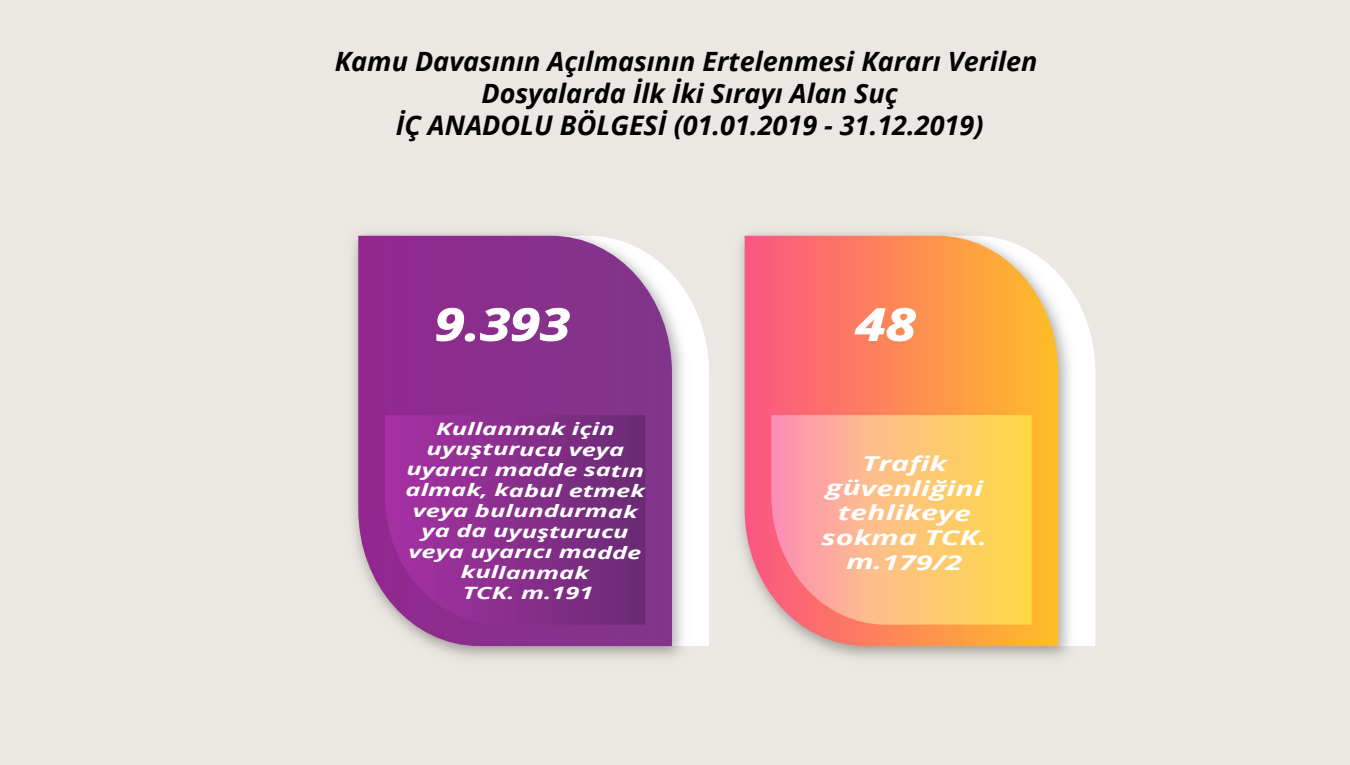
<style>
.page{position:relative;width:1350px;height:765px;background:#ebe7e2}
.page>*{position:absolute;margin:0;border:0;box-sizing:border-box;transform-origin:0 0}
.t1{font:italic 700 44.4px "Open Sans";color:#fff;scale:1.22 1}
.t2{font:italic 700 27px "Open Sans";color:#000}
.t3{font:italic 700 26.55px/32px "Open Sans";color:#000;text-align:center}
.t4{font:italic 700 20.55px/24.6px "Open Sans";color:#fff;text-align:center;scale:1.49 1}
.t5{font:italic 700 17.1px/20.5px "Open Sans";letter-spacing:-.005em;color:#fff;text-align:center;scale:1.49 1}
</style>
<div class="page">
<div style="left:693px;top:305px;width:16px;height:341px;background:#fff"></div>
<img style="left:353px;top:233px;width:340px;height:425px">
<svg style="left:358px;top:236px;width:314px;height:410px;background:#924094"></svg>
<svg style="left:385px;top:415px;width:260px;height:210px;background:#892f8c"></svg>
<svg style="left:436px;top:307px;width:134px;height:35px;background:#9a4c9c"></svg>
<div style="left:1080px;top:307px;width:15px;height:339px;background:#fff"></div>
<img style="left:740px;top:233px;width:340px;height:425px">
<svg style="left:745px;top:236px;width:313px;height:410px;background:#fa9162"></svg>
<svg style="left:771px;top:415px;width:261px;height:210px;background:#fcba7b"></svg>
<svg style="left:854px;top:307px;width:62px;height:35px;background:#fc9572"></svg>
<h3 class="t3" style="left:335px;top:44px;width:704px">Kamu Davasının Açılmasının Ertelenmesi Kararı Verilen<br>Dosyalarda İlk İki Sırayı Alan Suç</h3>
<h2 class="t2" style="left:396px;top:106px;width:589px">İÇ ANADOLU BÖLGESİ (01.01.2019 - 31.12.2019)</h2>
<h1 class="t1" style="left:435px;top:293px;width:113px">9.393</h1>
<p class="t5" style="left:406px;top:418px;width:162px">Kullanmak için uyuşturucu veya uyarıcı madde satın almak, kabul etmek veya bulundurmak ya da uyuşturucu veya uyarıcı madde kullanmak<br>TCK. m.191</p>
<h1 class="t1" style="left:856px;top:293px;width:51px">48</h1>
<p class="t4" style="left:822px;top:451px;width:113px">Trafik güvenliğini tehlikeye sokma TCK. m.179/2</p>
</div>
